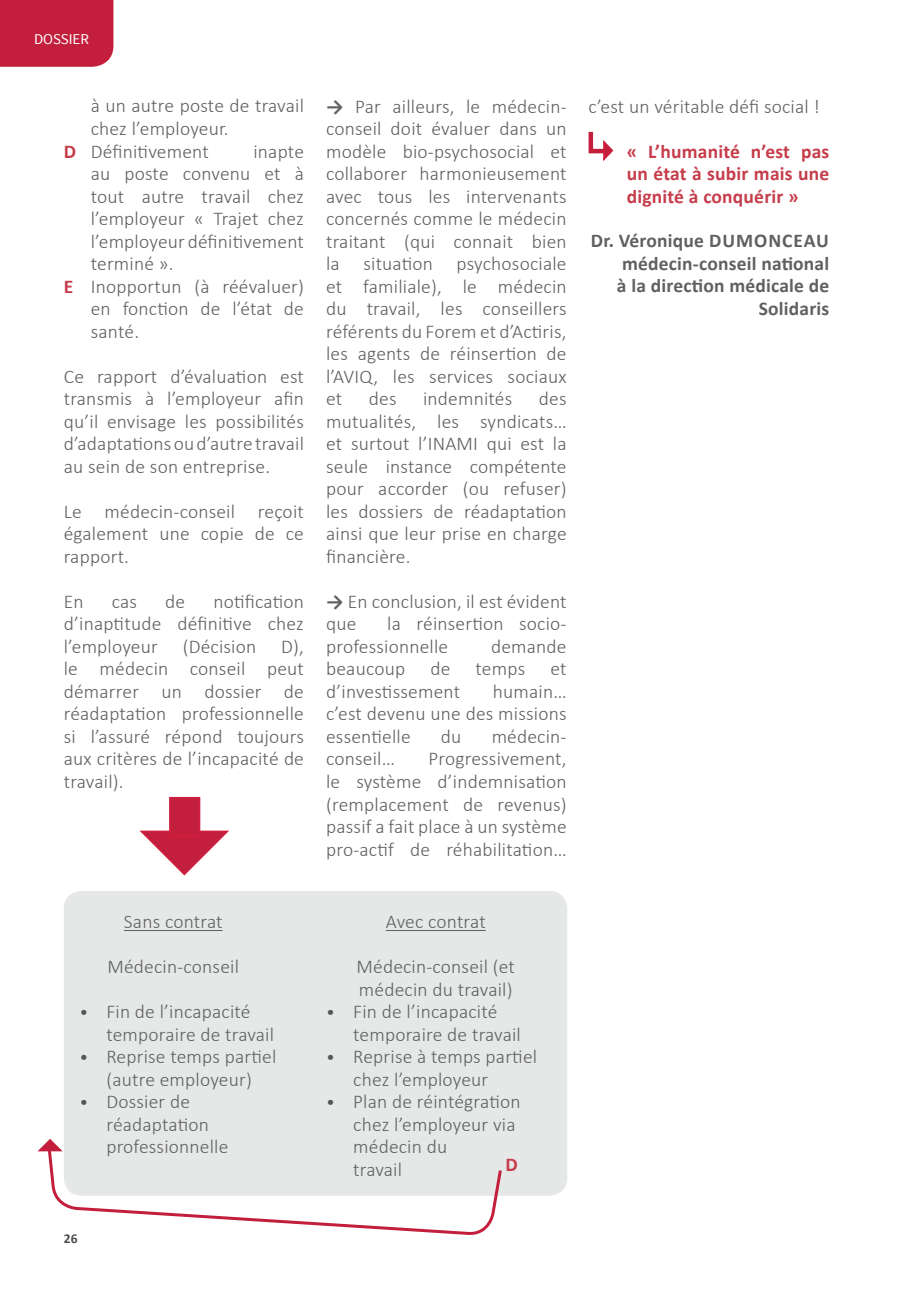
<style>
.page{position:relative;width:919px;height:1289px;background:#fff}
.page>*{position:absolute;margin:0;border:0;box-sizing:border-box;transform-origin:0 0}
.t1{font:300 19.5px/22.5px "Calibri";letter-spacing:.01em;color:#606063;text-align:justify}
.t2{font:700 19.5px/22.5px "Calibri";letter-spacing:.01em;color:#606063;text-align:right}
.t3{font:700 19.5px/22.5px "Calibri";letter-spacing:.01em;color:#c63c4a;text-align:justify}
.t4{font:15px "Source Sans Pro";color:#fff}
.t5{font:700 13.5px "Calibri";color:#4b4c4d}
.s1{font-weight:700;color:#c63c4a}
.s2{font-size:18px;color:#555658}
.s3{font-weight:700}
</style>
<div class="page">
<svg style="left:588px;top:131px;width:26px;height:30px"></svg>
<div style="left:64px;top:890px;width:503px;height:305px;background:#e5e8e7;border-radius:18px"></div>
<hr style="left:124px;top:930px;width:98px;height:1px;background:#606063">
<hr style="left:386px;top:930px;width:99px;height:1px;background:#606063">
<svg style="left:139px;top:829px;width:90px;height:47px"></svg>
<div style="left:169px;top:797px;width:31px;height:39px;background:#c31f3d;border:2px solid #d11d3f"></div>
<svg style="left:37px;top:1139px;width:466px;height:96px"></svg>
<div style="left:0;top:0;width:113px;height:67px;background:#c31f3d"></div>
<p class="t4" style="left:34px;top:30px;width:57px">DOSSIER</p>
<p class="t1" style="left:91px;top:95px;width:215px">à un autre poste de travail</p>
<p class="t1" style="left:91px;top:117px;width:139px">chez l’employeur.</p>
<p class="t1" style="left:64px;top:140px;width:146px"><span class="s1">D</span> Définitivement</p>
<p class="t1" style="left:253px;top:140px;width:52px">inapte</p>
<p class="t1" style="left:91px;top:162px;width:214px">au poste convenu et à</p>
<p class="t1" style="left:91px;top:185px;width:215px">tout autre travail chez</p>
<p class="t1" style="left:91px;top:207px;width:215px">l’employeur « Trajet chez</p>
<p class="t1" style="left:91px;top:230px;width:215px">l’employeur définitivement</p>
<p class="t1" style="left:91px;top:252px;width:84px">terminé ».</p>
<p class="t1" style="left:64px;top:275px;width:242px"><span class="s1">E</span> Inopportun (à réévaluer)</p>
<p class="t1" style="left:91px;top:297px;width:215px">en fonction de l’état de</p>
<p class="t1" style="left:91px;top:320px;width:50px">santé.</p>
<p class="t1" style="left:64px;top:365px;width:242px">Ce rapport d’évaluation est transmis à l’employeur afin qu’il envisage les possibilités d’adaptations ou d’autre travail au sein de son entreprise.</p>
<p class="t1" style="left:64px;top:500px;width:242px">Le médecin-conseil reçoit également une copie de ce rapport.</p>
<p class="t1" style="left:64px;top:590px;width:21px">En</p>
<p class="t1" style="left:112px;top:590px;width:27px">cas</p>
<p class="t1" style="left:165px;top:590px;width:21px">de</p>
<p class="t1" style="left:64px;top:590px;width:242px;text-indent:150px">notification d’inaptitude définitive chez l’employeur</p>
<p class="t1" style="left:64px;top:635px;width:242px;text-indent:217px">D), le médecin conseil peut démarrer un dossier de réadaptation professionnelle si l’assuré répond toujours aux critères de l’incapacité de travail).</p>
<p class="t1" style="left:183px;top:635px;width:75px">(Décision</p>
<p class="t1" style="left:124px;top:910px;width:100px">Sans contrat</p>
<p class="t1" style="left:107px;top:955px;width:133px">Médecin-conseil</p>
<p class="t1" style="left:106px;top:1000px;width:169px;text-indent:-27px"><span class="s2">•</span> Fin de l’incapacité temporaire de travail</p>
<p class="t1" style="left:79px;top:1045px;width:198px;text-align:center"><span class="s2">•</span> Reprise temps partiel (autre employeur)</p>
<p class="t1" style="left:106px;top:1090px;width:123px;text-align:left;text-indent:-27px"><span class="s2">•</span> Dossier de réadaptation professionnelle</p>
<p class="t1" style="left:326px;top:95px;width:242px"><span class="s3">→</span> Par ailleurs, le médecin&shy;conseil doit évaluer dans un modèle bio-psychosocial et collaborer harmonieusement avec tous les intervenants concernés comme le médecin traitant (qui connait bien la situation psychosociale et familiale), le médecin du travail, les conseillers référents du Forem et d’Actiris, les agents de réinsertion de l’AVIQ, les services sociaux et</p>
<p class="t1" style="left:369px;top:387px;width:29px">des</p>
<p class="t1" style="left:423px;top:387px;width:91px">indemnités</p>
<p class="t1" style="left:326px;top:387px;width:242px;text-indent:213px">des mutualités, les syndicats… et surtout l’INAMI qui est la seule instance compétente pour accorder (ou refuser) les dossiers de réadaptation ainsi que leur prise en charge financière.</p>
<p class="t1" style="left:326px;top:590px;width:242px"><span class="s3">→</span> En conclusion, il est évident que</p>
<p class="t1" style="left:326px;top:612px;width:242px;text-indent:61px">la réinsertion socio&shy;professionnelle</p>
<p class="t1" style="left:491px;top:635px;width:77px">demande</p>
<p class="t1" style="left:326px;top:657px;width:80px">beaucoup</p>
<p class="t1" style="left:430px;top:657px;width:21px">de</p>
<p class="t1" style="left:475px;top:657px;width:51px">temps</p>
<p class="t1" style="left:550px;top:657px;width:18px">et</p>
<p class="t1" style="left:326px;top:680px;width:135px">d’investissement</p>
<p class="t1" style="left:326px;top:680px;width:242px;text-indent:167px">humain… c’est devenu une des missions essentielle</p>
<p class="t1" style="left:441px;top:725px;width:22px">du</p>
<p class="t1" style="left:491px;top:725px;width:76px">médecin-</p>
<p class="t1" style="left:326px;top:747px;width:70px">conseil…</p>
<p class="t1" style="left:326px;top:747px;width:242px;text-indent:102px">Progressivement, le système d’indemnisation (remplacement de revenus) passif a fait place à un système pro-actif de réhabilitation…</p>
<p class="t1" style="left:386px;top:910px;width:101px">Avec contrat</p>
<p class="t1" style="left:356px;top:955px;width:160px">Médecin-conseil (et médecin du travail)</p>
<p class="t1" style="left:353px;top:1000px;width:169px;text-indent:-27px"><span class="s2">•</span> Fin de l’incapacité temporaire de travail</p>
<p class="t1" style="left:353px;top:1045px;width:185px;text-indent:-27px"><span class="s2">•</span> Reprise à temps partiel chez l’employeur</p>
<p class="t1" style="left:353px;top:1090px;width:169px;text-align:left;text-indent:-27px"><span class="s2">•</span> Plan de réintégration chez l’employeur via médecin du<br>travail</p>
<p class="t3" style="left:505px;top:1152px;width:14px">D</p>
<p class="t1" style="left:588px;top:95px;width:233px">c’est un véritable défi social !</p>
<p class="t3" style="left:626px;top:139px;width:204px">« L’humanité n’est pas un état à subir mais une dignité à conquérir »</p>
<p class="t2" style="left:591px;top:229px;width:240px">Dr. Véronique DUMONCEAU médecin-conseil national<br>à la direction médicale de<br>Solidaris</p>
<p class="t5" style="left:64px;top:1228px;width:15px">26</p>
</div>
